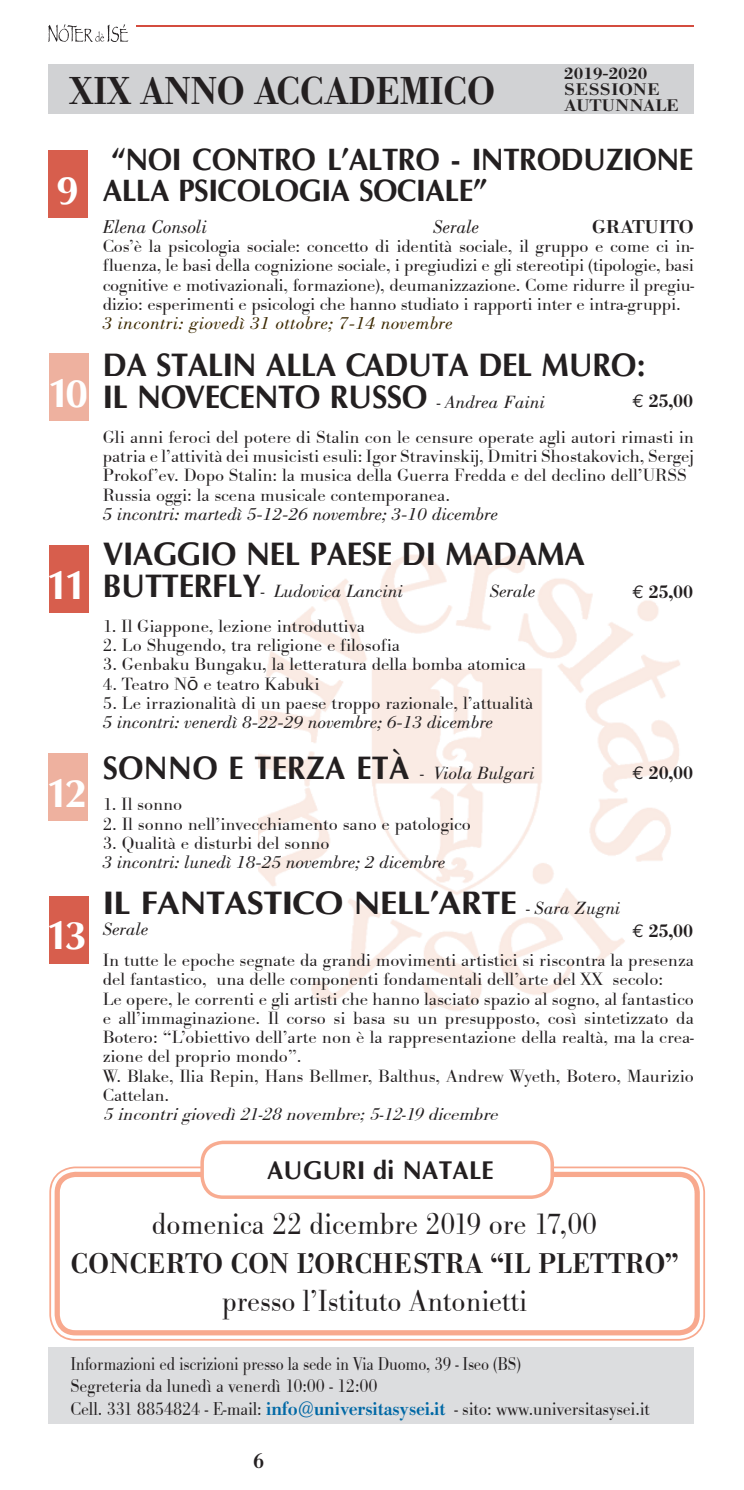
<style>
.page{position:relative;width:744px;height:1490px;background:#fff}
.page>*{position:absolute;margin:0;border:0;box-sizing:border-box;transform-origin:0 0}
.t1{font:700 42px "Optane";letter-spacing:-.13em;color:#fff}
.t2{font:600 40.25px "Bodoni Ant T";color:#231f20;scale:.95 1}
.t3{font:700 33.25px/31.5px "Optane";letter-spacing:-.025em;color:#231f20;scale:.95 1}
.t4{font:700 33.25px "Optane";letter-spacing:-.025em;color:#231f20;scale:1.05 1}
.t5{font:700 33.25px "Optane";color:#231f20;scale:.94 1}
.t6{font:31.5px "Bodoni Ant T Ligh";color:#231f20;scale:.95 1}
.t7{font:700 31.5px/31.5px "Optane";letter-spacing:-.025em;color:#231f20;scale:.95 1}
.t8{font:500 28px "Bodoni BE";letter-spacing:.02em;color:#231f20;scale:.95 1}
.t9{font:700 26.25px "Optane";color:#231f20;scale:.95 1}
.t10{font:500 21px "Bodoni BE";color:#231f20}
.t11{font:19.25px/22.8px "Bodoni Ant T Ligh";letter-spacing:-.005em;color:#231f20;scale:.89 1}
.t12{font:italic 19.25px "Bodoni Std";color:#231f20}
.t13{font:18.2px/19.2px "Bodoni Ant T Ligh";color:#231f20;scale:1.05 1}
.t14{font:italic 18.2px "Bodoni Std";color:#231f20;scale:1.05 1}
.t15{font:italic 18.2px "Bodoni Ant T Ligh";color:#231f20;scale:1.05 1}
.t16{font:italic 18.2px "Bodoni Std";letter-spacing:.02em;color:#3c2900;scale:1.05 1}
.t17{font:500 18.2px "Bodoni BE";color:#231f20;scale:1.05 1}
.t18{font:500 16.45px/15.8px "Bodoni BE";color:#231f20;scale:1.11 1}
.s1{font-family:"Bodoni Ant T Ligh";font-weight:400;font-size:18.2px}
.s2{font-family:"Bodoni Std";font-weight:400;font-style:italic;font-size:18.2px}
.s3{font-family:"Optane";font-weight:700;font-style:normal;font-size:33.25px}
.s4{font-family:"Bodoni Ant T Ligh";font-style:normal}
.s5{font-family:"Koz Go Pr 6 N"}
.s6{font-family:"Euro Mono";font-weight:400}
.s7{font-family:"Bodoni BE";font-weight:500;color:#0068a5}
</style>
<div class="page">
<svg style="left:48px;top:24px;width:80px;height:18px"></svg>
<hr style="left:136px;top:25px;width:557px;height:1px;background:#d44c3f">
<img style="left:258px;top:551px;width:422px;height:460px">
<div style="left:48px;top:1347px;width:645px;height:77px;background:#dcdddf"></div>
<div style="left:49px;top:353px;width:40px;height:68px;background:#eeb19f"></div>
<div style="left:48px;top:753px;width:40px;height:68px;background:#eeb19f"></div>
<div style="left:49px;top:545px;width:40px;height:68px;background:#d75e4d"></div>
<div style="left:49px;top:896px;width:40px;height:68px;background:#d75e4d"></div>
<div style="left:48px;top:150px;width:40px;height:68px;background:#d75e4d"></div>
<svg style="left:49px;top:1167px;width:656px;height:174px"></svg>
<svg style="left:55px;top:1172px;width:644px;height:163px"></svg>
<svg style="left:200px;top:1141px;width:354px;height:58px"></svg>
<div style="left:48px;top:65px;width:645px;height:49px;background:#d1d2d4"></div>
<h2 class="t2" style="left:70px;top:69px;width:449px">XIX ANNO ACCADEMICO</h2>
<p class="t18" style="left:564px;top:66px;width:105px">2019-2020<br>SESSIONE<br>AUTUNNALE</p>
<h1 class="t1" style="left:56px;top:165px;width:25px">9</h1>
<h1 class="t1" style="left:48px;top:368px;width:42px">10</h1>
<h1 class="t1" style="left:47px;top:560px;width:42px">11</h1>
<h1 class="t1" style="left:47px;top:768px;width:42px">12</h1>
<h1 class="t1" style="left:47px;top:911px;width:42px">13</h1>
<h3 class="t7" style="left:103px;top:144px;width:623px">“NOI CONTRO L’ALTRO - INTRODUZIONE<br>ALLA PSICOLOGIA SOCIALE”</h3>
<p class="t12" style="left:103px;top:216px;width:106px">Elena Consoli</p>
<p class="t12" style="left:433px;top:216px;width:47px">Serale</p>
<p class="t13" style="left:103px;top:237px;width:564px;text-align:justify">Cos’è la psicologia sociale: concetto di identità sociale, il gruppo e come ci in&shy;fluenza, le basi della cognizione sociale, i pregiudizi e gli stereotipi (tipologie, basi cognitive e motivazionali, formazione), deumanizzazione. Come ridurre il pregiu&shy;dizio: esperimenti e psicologi che hanno studiato i rapporti inter e intra-gruppi.</p>
<p class="t16" style="left:103px;top:313px;width:335px">3 incontri: giovedì 31 ottobre; 7-14 novembre</p>
<h3 class="t3" style="left:103px;top:350px;width:574px">DA STALIN ALLA CADUTA DEL MURO:<br>IL NOVECENTO RUSSO <span class="s1">-</span> <span class="s2">Andrea Faini</span></h3>
<p class="t13" style="left:103px;top:428px;width:564px">Gli anni feroci del potere di Stalin con le censure operate agli autori rimasti in patria e l’attività dei musicisti esuli: Igor Stravinskij, Dmitri Shostakovich, Sergej Prokof’ev. Dopo Stalin: la musica della Guerra Fredda e del declino dell’URSS Russia oggi: la scena musicale contemporanea.</p>
<p class="t14" style="left:103px;top:504px;width:378px">5 incontri: martedì 5-12-26 novembre; 3-10 dicembre</p>
<h3 class="t3" style="left:103px;top:539px;width:509px">VIAGGIO NEL PAESE DI MADAMA</h3>
<p class="t14" style="left:103px;top:581px;width:287px"><span class="s3">BUTTERFLY</span><span class="s4">-</span> Ludovica Lancini</p>
<p class="t14" style="left:489px;top:581px;width:45px">Serale</p>
<p class="t13" style="left:103px;top:617px;width:251px">1. Il Giappone, lezione introduttiva</p>
<p class="t13" style="left:103px;top:636px;width:284px">2. Lo Shugendo, tra religione e filosofia</p>
<p class="t13" style="left:103px;top:655px;width:404px">3. Genbaku Bungaku, la letteratura della bomba atomica</p>
<p class="t13" style="left:103px;top:675px;width:208px">4. Teatro N<span class="s5">ō</span> e teatro Kabuki</p>
<p class="t13" style="left:103px;top:694px;width:411px">5. Le irrazionalità di un paese troppo razionale, l’attualità</p>
<p class="t14" style="left:103px;top:712px;width:373px">5 incontri: venerdì 8-22-29 novembre; 6-13 dicembre</p>
<h3 class="t5" style="left:103px;top:748px;width:461px">SONNO E TERZA ETÀ <span class="s1">-</span> <span class="s2">Viola Bulgari</span></h3>
<p class="t13" style="left:103px;top:795px;width:77px">1. Il sonno</p>
<p class="t13" style="left:103px;top:815px;width:352px">2. Il sonno nell’invecchiamento sano e patologico</p>
<p class="t13" style="left:103px;top:834px;width:217px">3. Qualità e disturbi del sonno</p>
<p class="t14" style="left:103px;top:852px;width:328px">3 incontri: lunedì 18-25 novembre; 2 dicembre</p>
<h3 class="t4" style="left:103px;top:883px;width:495px">IL FANTASTICO NELL’ARTE <span class="s1">-</span> <span class="s2">Sara Zugni</span></h3>
<p class="t14" style="left:103px;top:918px;width:45px">Serale</p>
<p class="t13" style="left:103px;top:951px;width:564px">In tutte le epoche segnate da grandi movimenti artistici si riscontra la presenza del fantastico, una delle componenti fondamentali dell’arte del XX secolo:<br>Le opere, le correnti e gli artisti che hanno lasciato spazio al sogno, al fantastico e all’immaginazione. Il corso si basa su un presupposto, così sintetizzato da Botero: “L’obiettivo dell’arte non è la rappresentazione della realtà, ma la crea&shy;zione del proprio mondo”.<br>W. Blake, Ilia Repin, Hans Bellmer, Balthus, Andrew Wyeth, Botero, Maurizio Cattelan.</p>
<p class="t15" style="left:103px;top:1104px;width:383px">5incontrigiovedì21-28novembre;5-12-19dicembre</p>
<p class="t17" style="left:592px;top:216px;width:98px">GRATUITO</p>
<p class="t17" style="left:632px;top:390px;width:59px"><span class="s6">€</span> 25,00</p>
<p class="t17" style="left:632px;top:582px;width:59px"><span class="s6">€</span> 25,00</p>
<p class="t17" style="left:632px;top:763px;width:59px"><span class="s6">€</span> 20,00</p>
<p class="t17" style="left:632px;top:920px;width:59px"><span class="s6">€</span> 25,00</p>
<h3 class="t9" style="left:267px;top:1155px;width:240px">AUGURI di NATALE</h3>
<h3 class="t6" style="left:152px;top:1207px;width:470px">domenica 22 dicembre 2019 ore 17,00</h3>
<h3 class="t8" style="left:71px;top:1247px;width:640px">CONCERTO CON L’ORCHESTRA “IL PLETTRO”</h3>
<h3 class="t6" style="left:222px;top:1284px;width:323px">presso l’Istituto Antonietti</h3>
<p class="t11" style="left:70px;top:1353px;width:652px">Informazioni ed iscrizioni presso la sede in Via Duomo, 39 - Iseo (BS)<br>Segreteria da lunedì a venerdì 10:00 - 12:00<br>Cell. 331 8854824 - E-mail: <span class="s7">info@universitasysei.it</span> - sito: www.universitasysei.it</p>
<p class="t10" style="left:253px;top:1448px;width:12px">6</p>
</div>
